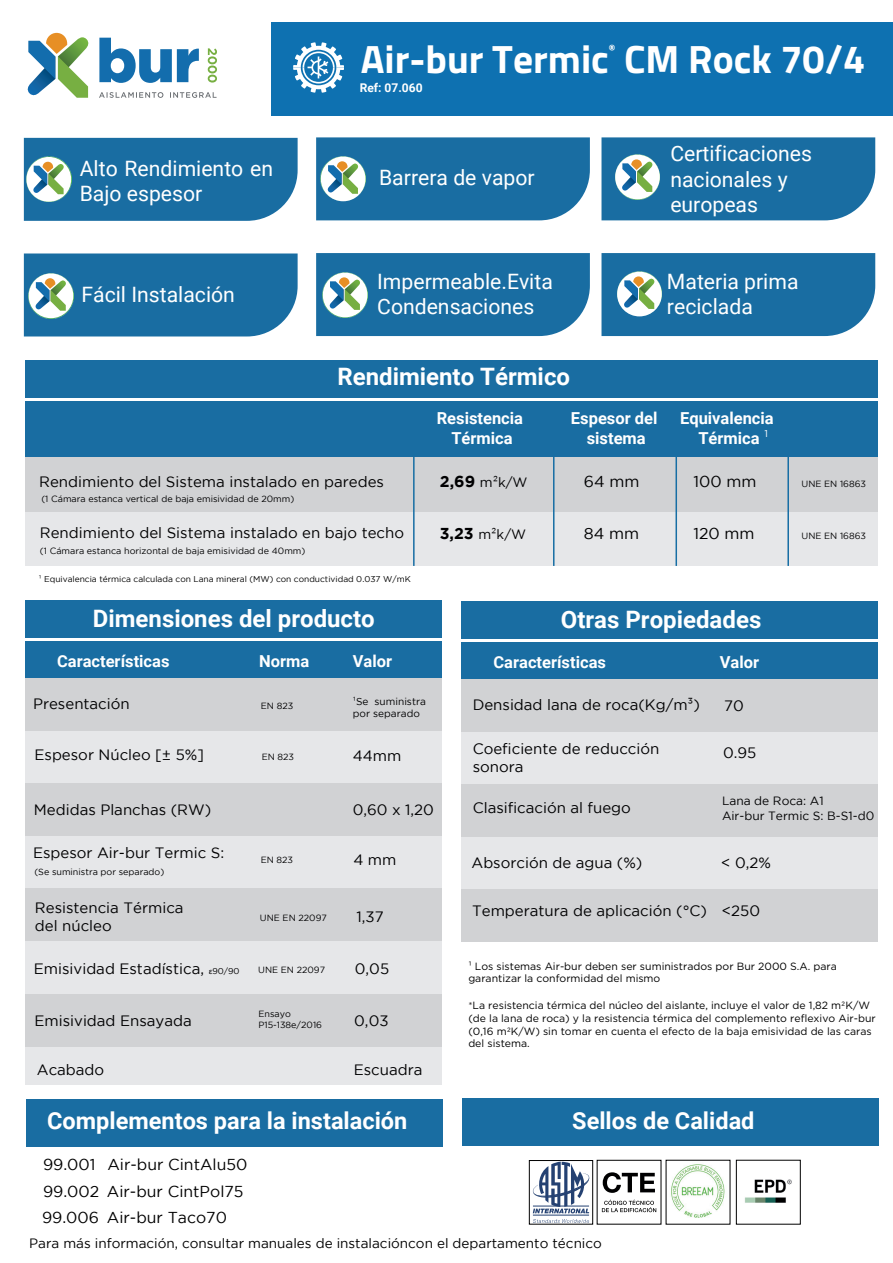
<style>
.page{position:relative;width:893px;height:1263px;background:#fff}
.page>*{position:absolute;margin:0;border:0;box-sizing:border-box;transform-origin:0 0}
.t1{font:700 39.45px "Titillium Web";color:#fff}
.t2{font:700 24px "Roboto";color:#fff}
.t3{font:700 23.55px "Roboto";color:#fff}
.t4{font:21.15px/25.5px "Roboto";color:#fff}
.t5{font:700 16.5px/19.8px "Roboto";color:#fff;text-align:center}
.t6{font:15.75px/27.2px "Gotham";color:#000001}
.t7{font:15px/18px "Gotham";color:#000001}
.t8{font:13.5px "Gotham";color:#000001}
.t9{font:12px/14.4px "Gotham";color:#000001}
.t10{font:700 12px "Roboto";color:#fff}
.t11{font:10.5px/12.6px "Gotham";color:#000001}
.t12{font:700 10.2px "Titillium Web";color:#fff}
.t13{font:10.05px/12.1px "Gotham";color:#000001}
.t14{font:9.9px "Gotham";color:#fff}
.t15{font:9px/10.8px "Gotham";color:#000001}
.t16{font:8.4px "Gotham";color:#000001}
.s1{font-weight:700;font-size:15.75px}
.s2{font-family:"Myriad Pro";font-size:8.4px}
.s3{font-size:8.4px}
.s4{font-size:9.9px;color:#231f20}
</style>
<div class="page">
<svg style="left:99px;top:38px;width:100px;height:45px"></svg>
<svg style="left:99px;top:92px;width:118px;height:6px"></svg>
<svg style="left:208px;top:48px;width:9px;height:35px"></svg>
<svg style="left:28px;top:33px;width:60px;height:65px"></svg>
<div style="left:272px;top:22px;width:621px;height:93px;background:#0e71b1"></div>
<svg style="left:24px;top:138px;width:274px;height:83px;background:#2b78a6"></svg>
<svg style="left:24px;top:253px;width:274px;height:83px;background:#2c78a7"></svg>
<svg style="left:316px;top:137px;width:274px;height:83px;background:#2b78a7"></svg>
<svg style="left:316px;top:253px;width:274px;height:83px;background:#2a77a6"></svg>
<svg style="left:601px;top:253px;width:274px;height:83px;background:#2a77a6"></svg>
<svg style="left:601px;top:137px;width:274px;height:83px;background:#2b78a7"></svg>
<svg style="left:293px;top:42px;width:51px;height:51px"></svg>
<div style="left:25px;top:360px;width:852px;height:37px;background:#196da2"></div>
<div style="left:25px;top:456px;width:852px;height:110px;background:#e6e7e9"></div>
<div style="left:25px;top:456px;width:852px;height:56px;background:#d1d2d4"></div>
<div style="left:25px;top:401px;width:852px;height:56px;background:#196da2"></div>
<hr style="left:553px;top:454px;width:1px;height:112px;background:#176ea4">
<hr style="left:787px;top:454px;width:2px;height:112px;background:#176ea4">
<hr style="left:413px;top:454px;width:2px;height:112px;background:#176ea4">
<hr style="left:675px;top:454px;width:2px;height:112px;background:#176ea4">
<div style="left:26px;top:1099px;width:416px;height:47px;background:#196da2"></div>
<div style="left:462px;top:1099px;width:416px;height:47px;background:#196da2"></div>
<svg style="left:533px;top:1162px;width:57px;height:60px"></svg>
<div style="left:529px;top:1160px;width:64px;height:64px;border:1px solid #000001"></div>
<svg style="left:603px;top:1172px;width:52px;height:21px"></svg>
<svg style="left:602px;top:1199px;width:54px;height:13px"></svg>
<img style="left:745px;top:1179px;width:47px;height:24px">
<img style="left:671px;top:1164px;width:54px;height:54px">
<div style="left:26px;top:731px;width:416px;height:354px;background:#e6e7e9"></div>
<div style="left:26px;top:994px;width:416px;height:53px;background:#d1d2d4"></div>
<div style="left:462px;top:732px;width:416px;height:210px;background:#e6e7e9"></div>
<div style="left:461px;top:601px;width:417px;height:37px;background:#196da2"></div>
<div style="left:462px;top:642px;width:416px;height:37px;background:#196da2"></div>
<div style="left:462px;top:679px;width:416px;height:53px;background:#d1d2d4"></div>
<div style="left:462px;top:784px;width:416px;height:53px;background:#d1d2d4"></div>
<div style="left:462px;top:889px;width:416px;height:53px;background:#d1d2d4"></div>
<div style="left:26px;top:600px;width:416px;height:37px;background:#196da2"></div>
<div style="left:26px;top:641px;width:416px;height:38px;background:#196da2"></div>
<div style="left:26px;top:679px;width:416px;height:52px;background:#d1d2d4"></div>
<div style="left:26px;top:783px;width:416px;height:53px;background:#d1d2d4"></div>
<div style="left:26px;top:888px;width:416px;height:53px;background:#d1d2d4"></div>
<p class="t12" style="left:609px;top:40px;width:8px">®</p>
<h1 class="t1" style="left:361px;top:30px;width:506px">Air-bur Termic CM Rock 70/4</h1>
<h3 class="t4" style="left:80px;top:155px;width:195px">Alto Rendimiento en<br>Bajo espesor</h3>
<h3 class="t4" style="left:82px;top:281px;width:155px">Fácil Instalación</h3>
<p class="t10" style="left:360px;top:79px;width:64px">Ref: 07.060</p>
<h3 class="t4" style="left:379px;top:164px;width:157px">Barrera de vapor</h3>
<h3 class="t4" style="left:377px;top:268px;width:177px">Impermeable.Evita<br>Condensaciones</h3>
<h3 class="t4" style="left:670px;top:140px;width:143px">Certificaciones nacionales y europeas</h3>
<h3 class="t4" style="left:667px;top:268px;width:133px">Materia prima reciclada</h3>
<h2 class="t2" style="left:337px;top:360px;width:234px">Rendimiento Térmico</h2>
<p class="t5" style="left:437px;top:408px;width:88px">Resistencia<br>Térmica</p>
<p class="t5" style="left:680px;top:408px;width:95px">Equivalencia<br>Térmica</p>
<p class="t5" style="left:571px;top:408px;width:88px">Espesor del sistema</p>
<p class="t14" style="left:764px;top:427px;width:5px">1</p>
<p class="t7" style="left:39px;top:472px;width:346px">Rendimiento del Sistema instalado en paredes</p>
<p class="t8" style="left:440px;top:473px;width:89px"><span class="s1">2,69</span> m²k/W</p>
<p class="t7" style="left:40px;top:524px;width:366px">Rendimiento del Sistema instalado en bajo techo</p>
<p class="t8" style="left:440px;top:526px;width:88px"><span class="s1">3,23</span> m²k/W</p>
<p class="t15" style="left:41px;top:493px;width:254px">(1 Cámara estanca vertical de baja emisividad de 20mm)</p>
<p class="t15" style="left:40px;top:545px;width:267px">(1 Cámara estanca horizontal de baja emisividad de 40mm)</p>
<p class="t16" style="left:39px;top:574px;width:373px">¹ Equivalencia térmica calculada con Lana mineral (MW) con conductividad 0.037 W/mK</p>
<p class="t6" style="left:584px;top:467px;width:57px">64 mm</p>
<p class="t6" style="left:584px;top:519px;width:57px">84 mm</p>
<p class="t6" style="left:693px;top:468px;width:64px">100 mm</p>
<p class="t6" style="left:693px;top:520px;width:63px">120 mm</p>
<p class="t15" style="left:801px;top:478px;width:66px">UNE EN 16863</p>
<p class="t15" style="left:801px;top:530px;width:66px">UNE EN 16863</p>
<h2 class="t2" style="left:93px;top:602px;width:283px">Dimensiones del producto</h2>
<p class="t5" style="left:57px;top:650px;width:114px">Características</p>
<p class="t5" style="left:353px;top:650px;width:41px">Valor</p>
<p class="t7" style="left:33px;top:694px;width:98px">Presentación</p>
<p class="t7" style="left:34px;top:745px;width:171px">Espesor Núcleo [± 5%]</p>
<p class="t7" style="left:353px;top:746px;width:50px">44mm</p>
<p class="t5" style="left:259px;top:650px;width:52px">Norma</p>
<p class="t13" style="left:353px;top:695px;width:75px">¹Se suministra por separado</p>
<p class="t15" style="left:261px;top:700px;width:34px">EN 823</p>
<p class="t15" style="left:262px;top:751px;width:34px">EN 823</p>
<p class="t7" style="left:34px;top:800px;width:179px">Medidas Planchas (RW)</p>
<p class="t7" style="left:353px;top:800px;width:83px">0,60 x 1,20</p>
<p class="t7" style="left:33px;top:843px;width:193px">Espesor Air-bur Termic S:</p>
<p class="t7" style="left:353px;top:850px;width:45px">4 mm</p>
<p class="t15" style="left:261px;top:854px;width:34px">EN 823</p>
<p class="t15" style="left:34px;top:866px;width:131px">(Se suministra por separado)</p>
<p class="t7" style="left:35px;top:898px;width:150px">Resistencia Térmica del núcleo</p>
<p class="t15" style="left:260px;top:912px;width:68px">UNE EN 22097</p>
<p class="t7" style="left:356px;top:908px;width:29px">1,37</p>
<p class="t7" style="left:34px;top:959px;width:207px">Emisividad Estadística, <span class="s2">ε</span><span class="s3">90/90</span></p>
<p class="t15" style="left:258px;top:964px;width:68px">UNE EN 22097</p>
<p class="t7" style="left:355px;top:959px;width:36px">0,05</p>
<p class="t7" style="left:35px;top:1011px;width:159px">Emisividad Ensayada</p>
<p class="t15" style="left:258px;top:1008px;width:65px">Ensayo<br>P15-138e/2016</p>
<p class="t7" style="left:354px;top:1011px;width:36px">0,03</p>
<p class="t7" style="left:37px;top:1061px;width:69px">Acabado</p>
<p class="t7" style="left:354px;top:1061px;width:70px">Escuadra</p>
<h2 class="t2" style="left:561px;top:603px;width:202px">Otras Propiedades</h2>
<p class="t5" style="left:493px;top:651px;width:114px">Características</p>
<p class="t5" style="left:720px;top:652px;width:41px">Valor</p>
<p class="t7" style="left:473px;top:695px;width:229px">Densidad lana de roca(Kg/m³)</p>
<p class="t7" style="left:724px;top:696px;width:21px">70</p>
<p class="t7" style="left:473px;top:740px;width:188px">Coeficiente de reducción sonora</p>
<p class="t7" style="left:723px;top:744px;width:35px">0.95</p>
<p class="t7" style="left:473px;top:798px;width:160px">Clasificación al fuego</p>
<p class="t9" style="left:722px;top:793px;width:154px">Lana de Roca: A1<br>Air-bur Termic S: B-S1-d0</p>
<p class="t7" style="left:471px;top:853px;width:172px">Absorción de agua (%)</p>
<p class="t7" style="left:721px;top:853px;width:51px">&lt; 0,2%</p>
<p class="t7" style="left:472px;top:901px;width:290px">Temperatura de aplicación (°C) &lt;250</p>
<p class="t11" style="left:468px;top:959px;width:370px">1 Los sistemas Air-bur deben ser suministrados por Bur 2000 S.A. para garantizar la conformidad del mismo</p>
<p class="t11" style="left:468px;top:999px;width:409px"><span class="s4">*</span>La resistencia térmica del núcleo del aislante, incluye el valor de 1,82 m2K/W (de la lana de roca) y la resistencia térmica del complemento reflexivo Air-bur (0,16 m2K/W) sin tomar en cuenta el efecto de la baja emisividad de las caras del sistema.</p>
<h3 class="t3" style="left:47px;top:1104px;width:362px">Complementos para la instalación</h3>
<h3 class="t3" style="left:572px;top:1104px;width:184px">Sellos de Calidad</h3>
<p class="t6" style="left:43px;top:1150px;width:206px">99.001 Air-bur CintAlu50<br>99.002 Air-bur CintPol75</p>
<p class="t6" style="left:42px;top:1204px;width:186px">99.006 Air-bur Taco70</p>
<p class="t8" style="left:29px;top:1234px;width:574px">Para más información, consultar manuales de instalacióncon el departamento técnico</p>
</div>
